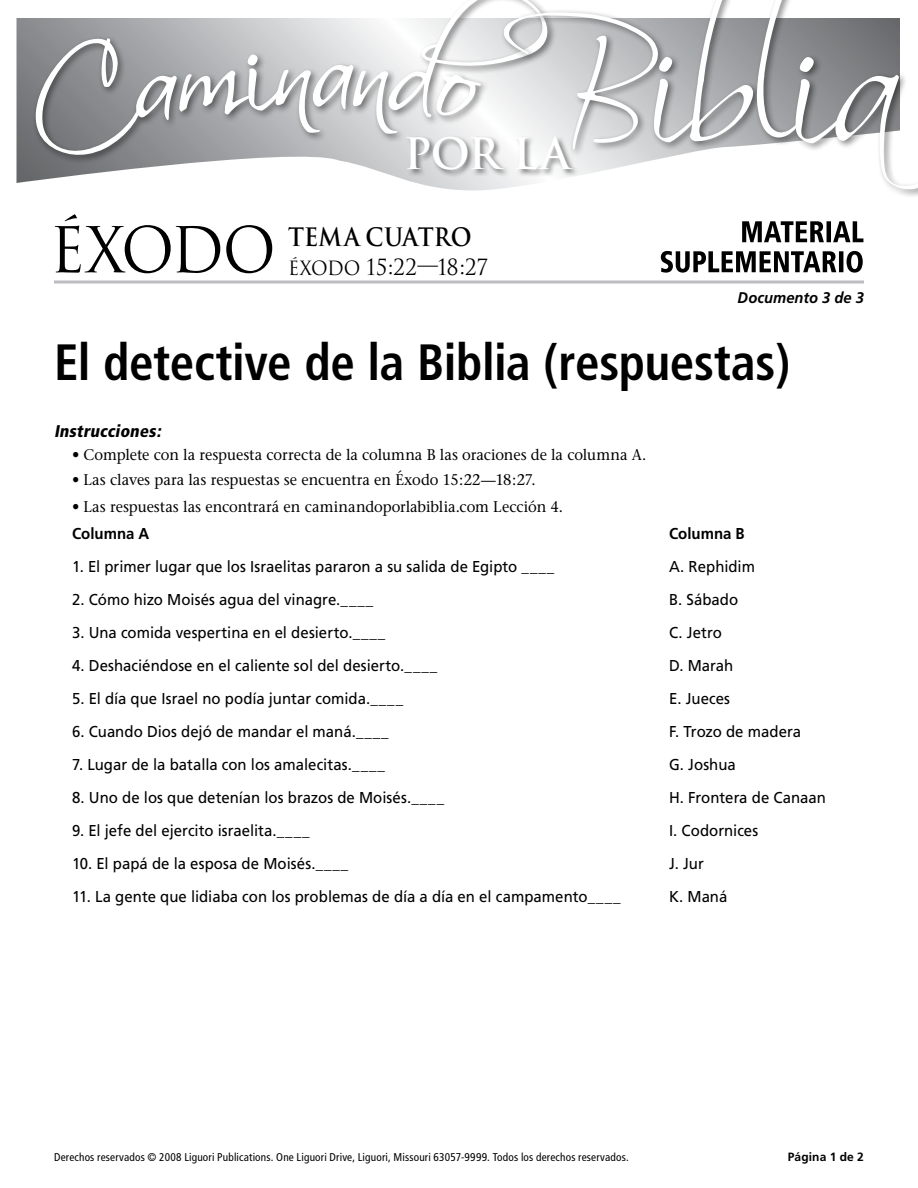
<style>
.page{position:relative;width:918px;height:1188px;background:#fff}
.page>*{position:absolute;margin:0;border:0;box-sizing:border-box;transform-origin:0 0}
.t1{font:700 condensed 51px "Frutiger";letter-spacing:-.01em;color:#000;scale:.96 1}
.t2{font:42.3px "Trajan Bold SC880";color:#fff}
.t3{font:700 24.75px "Trajan";letter-spacing:.005em;color:#000;scale:.91 1}
.t4{font:21.75px "Trajan Regular SC880";letter-spacing:-.015em;color:#000;scale:.95 1}
.t5{font:italic 900 condensed 16.95px "Frutiger";color:#000}
.t6{font:15.75px "Frutiger";color:#000;scale:.95 1}
.t7{font:700 15.75px "Frutiger";color:#000;scale:.95 1}
.t8{font:15.45px "Stone Serif";color:#000;scale:.95 1}
.t9{font:italic 700 15.45px "Frutiger";letter-spacing:.005em;color:#000;scale:.95 1}
.t10{font:700 12px "Frutiger";letter-spacing:.01em;color:#000}
.t11{font:condensed 11.25px "Frutiger";letter-spacing:.015em;color:#000}
.s1{font-size:19.2px}
</style>
<div class="page">
<svg style="left:54px;top:280px;width:810px;height:4px;background:#cccdcf"></svg>
<svg style="left:31px;top:0;width:887px;height:189px"></svg>
<svg style="left:55px;top:214px;width:217px;height:59px"></svg>
<svg style="left:661px;top:251px;width:202px;height:22px"></svg>
<svg style="left:742px;top:221px;width:121px;height:21px"></svg>
<h2 class="t2" style="left:404px;top:127px;width:168px">POR LA</h2>
<h3 class="t3" style="left:288px;top:222px;width:203px">TEMA CUATRO</h3>
<h3 class="t4" style="left:288px;top:254px;width:212px"><span class="s1">ÉXODO</span> 15:22—18:27</h3>
<p class="t9" style="left:738px;top:289px;width:135px">Documento 3 de 3</p>
<h1 class="t1" style="left:54px;top:332px;width:768px">El detective de la Biblia (respuestas)</h1>
<p class="t5" style="left:54px;top:421px;width:112px">Instrucciones:</p>
<p class="t8" style="left:72px;top:445px;width:606px">• Complete con la respuesta correcta de la columna B las oraciones de la columna A.</p>
<p class="t8" style="left:72px;top:470px;width:490px">• Las claves para las respuestas se encuentra en Éxodo 15:22—18:27.</p>
<p class="t8" style="left:72px;top:497px;width:519px">• Las respuestas las encontrará en caminandoporlabiblia.com Lección 4.</p>
<p class="t7" style="left:72px;top:525px;width:83px">Columna A</p>
<p class="t7" style="left:669px;top:525px;width:81px">Columna B</p>
<p class="t6" style="left:72px;top:558px;width:509px">1. El primer lugar que los Israelitas pararon a su salida de Egipto ____</p>
<p class="t6" style="left:669px;top:558px;width:92px">A. Rephidim</p>
<p class="t6" style="left:72px;top:591px;width:319px">2. Cómo hizo Moisés agua del vinagre.____</p>
<p class="t6" style="left:669px;top:591px;width:74px">B. Sábado</p>
<p class="t6" style="left:72px;top:624px;width:331px">3. Una comida vespertina en el desierto.____</p>
<p class="t6" style="left:669px;top:624px;width:57px">C. Jetro</p>
<p class="t6" style="left:72px;top:657px;width:386px">4. Deshaciéndose en el caliente sol del desierto.____</p>
<p class="t6" style="left:669px;top:657px;width:69px">D. Marah</p>
<p class="t6" style="left:72px;top:690px;width:350px">5. El día que Israel no podía juntar comida.____</p>
<p class="t6" style="left:669px;top:690px;width:66px">E. Jueces</p>
<p class="t6" style="left:72px;top:723px;width:335px">6. Cuando Dios dejó de mandar el maná.____</p>
<p class="t6" style="left:669px;top:723px;width:141px">F. Trozo de madera</p>
<p class="t6" style="left:72px;top:755px;width:331px">7. Lugar de la batalla con los amalecitas.____</p>
<p class="t6" style="left:669px;top:755px;width:72px">G. Joshua</p>
<p class="t6" style="left:72px;top:788px;width:393px">8. Uno de los que detenían los brazos de Moisés.____</p>
<p class="t6" style="left:669px;top:788px;width:167px">H. Frontera de Canaan</p>
<p class="t6" style="left:72px;top:821px;width:252px">9. El jefe del ejercito israelita.____</p>
<p class="t6" style="left:669px;top:821px;width:96px">I. Codornices</p>
<p class="t6" style="left:72px;top:854px;width:293px">10. El papá de la esposa de Moisés.____</p>
<p class="t6" style="left:669px;top:854px;width:38px">J. Jur</p>
<p class="t6" style="left:72px;top:887px;width:579px">11. La gente que lidiaba con los problemas de día a día en el campamento____</p>
<p class="t6" style="left:669px;top:887px;width:63px">K. Maná</p>
<p class="t11" style="left:54px;top:1150px;width:576px">Derechos reservados © 2008 Liguori Publications. One Liguori Drive, Liguori, Missouri 63057-9999. Todos los derechos reservados.</p>
<p class="t10" style="left:788px;top:1150px;width:78px">Página 1 de 2</p>
</div>
